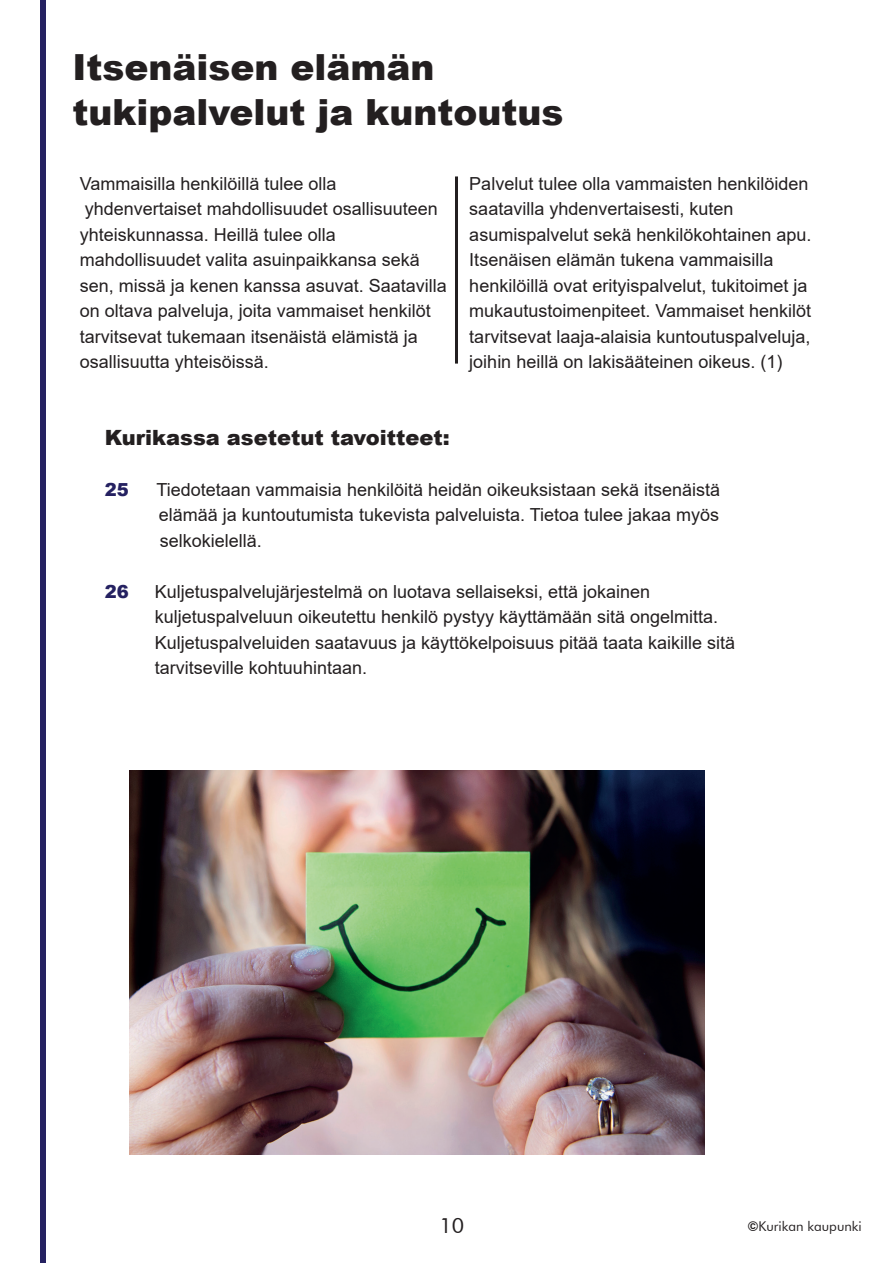
<style>
.page{position:relative;width:893px;height:1263px;background:#fff}
.page>*{position:absolute;margin:0;border:0;box-sizing:border-box;transform-origin:0 0}
.t1{font:900 36px/45px "Arial";color:#231f20}
.t2{font:900 21px "Arial";color:#231f20}
.t3{font:21px "Futura BT";color:#231f20}
.t4{font:18px/25.5px "Arial";color:#231f20}
.t5{font:900 18px "Arial";color:#252161}
.t6{font:13.5px "Futura BT";color:#231f20}
.s1{font-weight:800}
</style>
<div class="page">
<div style="left:40px;top:0;width:5px;height:1263px;background:#252161"></div>
<div style="left:455px;top:176px;width:3px;height:188px;border:2px solid #231f20"></div>
<img style="left:130px;top:771px;width:575px;height:383px">
<h1 class="t1" style="left:72px;top:43px;width:493px">Itsenäisen elämän tukipalvelut ja kuntoutus</h1>
<p class="t4" style="left:80px;top:170px;width:369px">Vammaisilla henkilöillä tulee olla yhdenvertaiset mahdollisuudet osallisuuteen yhteiskunnassa. Heillä tulee olla mahdollisuudet valita asuinpaikkansa sekä sen, missä ja kenen kanssa asuvat. Saatavilla on oltava palveluja, joita vammaiset henkilöt tarvitsevat tukemaan itsenäistä elämistä ja osallisuutta yhteisöissä.</p>
<p class="t4" style="left:469px;top:170px;width:344px">Palvelut tulee olla vammaisten henkilöiden saatavilla yhdenvertaisesti, kuten asumispalvelut sekä henkilökohtainen apu.<br>Itsenäisen elämän tukena vammaisilla henkilöillä ovat erityispalvelut, tukitoimet ja mukautustoimenpiteet. Vammaiset henkilöt tarvitsevat laaja-alaisia kuntoutuspalveluja, joihin heillä on lakisääteinen oikeus. (1)</p>
<p class="t2" style="left:105px;top:422px;width:347px">Kurikassa asetetut tavoitteet:</p>
<p class="t5" style="left:105px;top:476px;width:26px">25</p>
<p class="t4" style="left:157px;top:477px;width:565px;text-align:justify">Tiedotetaan vammaisia henkilöitä heidän oikeuksistaan sekä itsenäistä elämää ja kuntoutumista tukevista palveluista. Tietoa tulee jakaa myös selkokielellä.</p>
<p class="t5" style="left:105px;top:578px;width:26px">26</p>
<p class="t4" style="left:155px;top:579px;width:582px">Kuljetuspalvelujärjestelmä on luotava sellaiseksi, että jokainen kuljetuspalveluun oikeutettu henkilö pystyy käyttämään sitä ongelmitta.<br>Kuljetuspalveluiden saatavuus ja käyttökelpoisuus pitää taata kaikille sitä tarvitseville kohtuuhintaan.</p>
<p class="t3" style="left:439px;top:1212px;width:26px">10</p>
<p class="t6" style="left:747px;top:1218px;width:116px"><span class="s1">©</span>Kurikan kaupunki</p>
</div>
